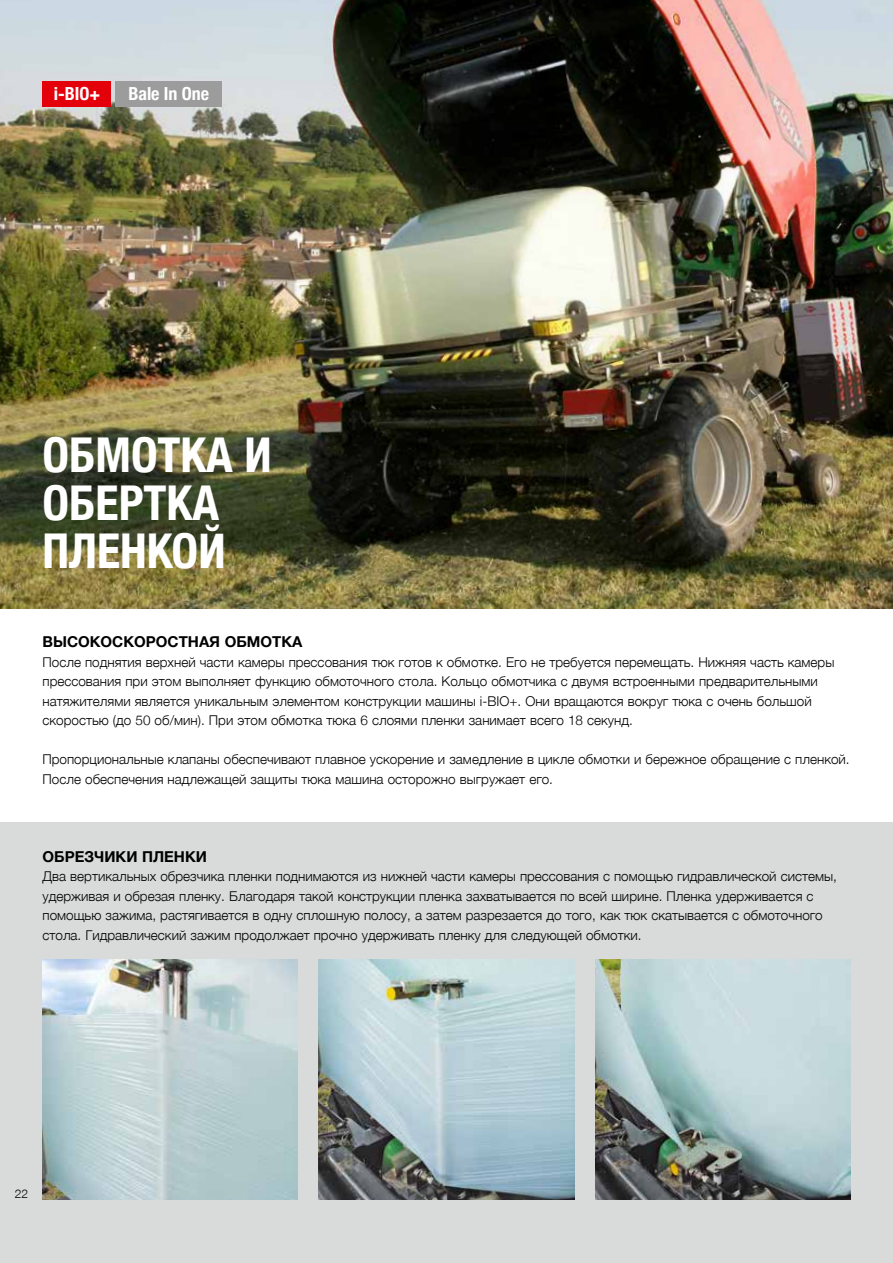
<style>
.page{position:relative;width:893px;height:1263px;background:#fff}
.page>*{position:absolute;margin:0;border:0;box-sizing:border-box;transform-origin:0 0}
.t1{font:700 condensed 48px/48px "Helvetica Neue";color:#fff}
.t2{font:700 condensed 18px "Helvetica Neue";color:#fff}
.t3{font:700 15px "Helvetica Neue";color:#000}
.t4{font:300 13.5px/19.5px "Helvetica Neue";color:#000}
.t5{font:300 12px "Helvetica Neue LT Com";color:#000}
</style>
<div class="page">
<img style="left:0;top:0;width:893px;height:608px">
<div style="left:0;top:823px;width:893px;height:440px;background:#d9dada"></div>
<img style="left:43px;top:959px;width:255px;height:240px">
<img style="left:319px;top:959px;width:255px;height:240px">
<img style="left:595px;top:959px;width:255px;height:240px">
<div style="left:116px;top:81px;width:106px;height:25px;background:#9c9c9d"></div>
<div style="left:43px;top:81px;width:68px;height:25px;background:#e3000b"></div>
<h2 class="t2" style="left:54px;top:79px;width:48px">i-BIO+</h2>
<h2 class="t2" style="left:128px;top:79px;width:82px">Bale In One</h2>
<h1 class="t1" style="left:43px;top:427px;width:231px">ОБМОТКА И<br>ОБЕРТКА<br>ПЛЕНКОЙ</h1>
<p class="t3" style="left:43px;top:630px;width:261px">ВЫСОКОСКОРОСТНАЯ ОБМОТКА</p>
<p class="t4" style="left:43px;top:651px;width:793px">После поднятия верхней части камеры прессования тюк готов к обмотке. Его не требуется перемещать. Нижняя часть камеры прессования при этом выполняет функцию обмоточного стола. Кольцо обмотчика с двумя встроенными предварительными натяжителями является уникальным элементом конструкции машины i-BIO+. Они вращаются вокруг тюка с очень большой скоростью (до 50 об/мин). При этом обмотка тюка 6 слоями пленки занимает всего 18 секунд.</p>
<p class="t4" style="left:43px;top:748px;width:809px">Пропорциональные клапаны обеспечивают плавное ускорение и замедление в цикле обмотки и бережное обращение с пленкой.<br>После обеспечения надлежащей защиты тюка машина осторожно выгружает его.</p>
<p class="t3" style="left:43px;top:844px;width:166px">ОБРЕЗЧИКИ ПЛЕНКИ</p>
<p class="t4" style="left:43px;top:865px;width:796px">Два вертикальных обрезчика пленки поднимаются из нижней части камеры прессования с помощью гидравлической системы, удерживая и обрезая пленку. Благодаря такой конструкции пленка захватывается по всей ширине. Пленка удерживается с помощью зажима, растягивается в одну сплошную полосу, а затем разрезается до того, как тюк скатывается с обмоточного стола. Гидравлический зажим продолжает прочно удерживать пленку для следующей обмотки.</p>
<p class="t5" style="left:15px;top:1186px;width:15px">22</p>
</div>
